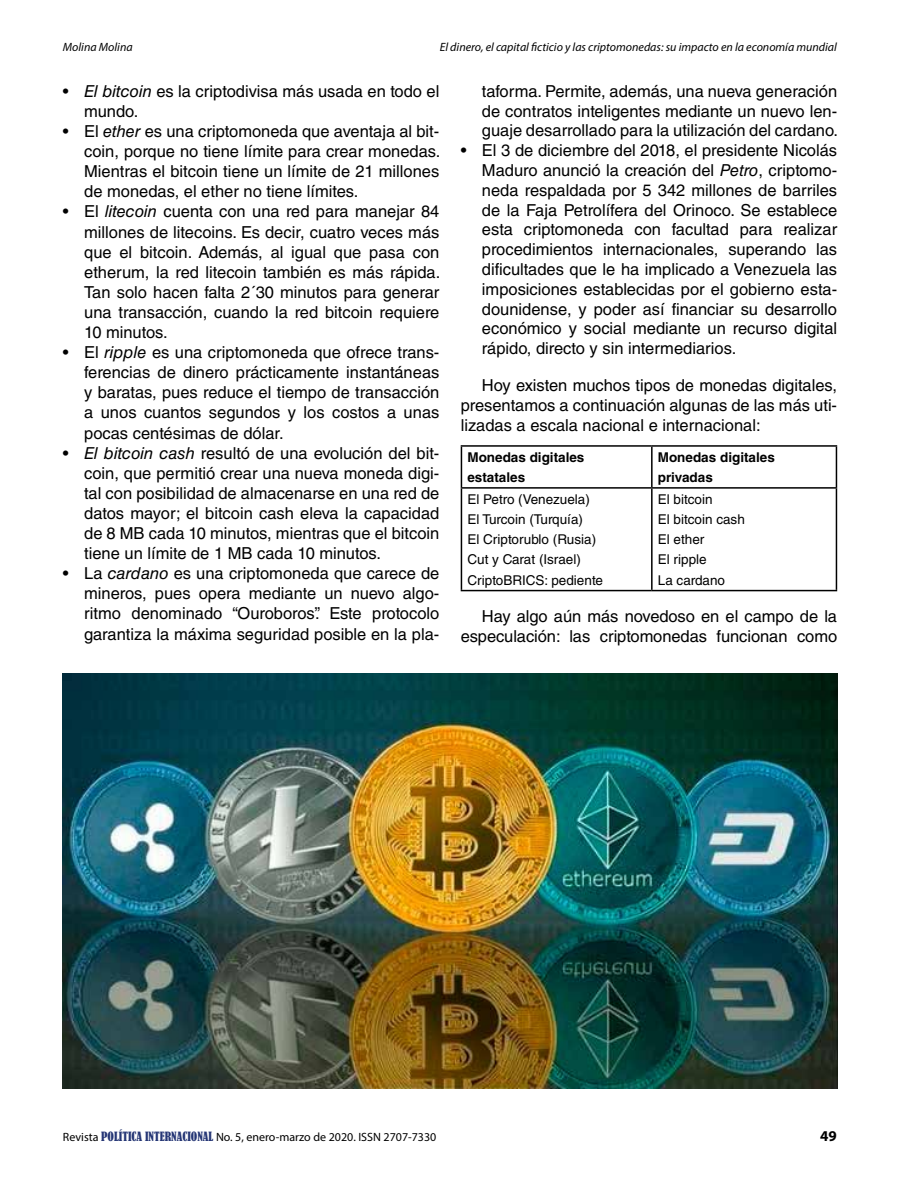
<style>
.page{position:relative;width:918px;height:1188px;background:#fff}
.page>*{position:absolute;margin:0;border:0;box-sizing:border-box;transform-origin:0 0}
.t1{font:16.5px/20.1px "Helvetica LT Std";color:#000;text-align:justify}
.t2{font:700 15px "Myriad Pro";color:#000}
.t3{font:13.5px/20.2px "Helvetica LT Std";color:#000}
.t4{font:700 13.5px/20.2px "Helvetica LT Std";color:#000}
.t5{font:italic 12px "Myriad Pro";color:#000}
.t6{font:12px "Myriad Pro";color:#000}
.s1{font-style:italic}
.s2{font-family:"Bernard";font-stretch:condensed;color:#253675}
</style>
<div class="page">
<hr style="left:461px;top:445px;width:191px;height:2px;background:#000">
<hr style="left:461px;top:447px;width:1px;height:40px;background:#000">
<hr style="left:652px;top:445px;width:185px;height:2px;background:#000">
<hr style="left:651px;top:447px;width:2px;height:40px;background:#000">
<hr style="left:836px;top:447px;width:1px;height:40px;background:#000">
<hr style="left:461px;top:487px;width:191px;height:2px;background:#000">
<hr style="left:461px;top:489px;width:1px;height:101px;background:#000">
<hr style="left:652px;top:487px;width:185px;height:2px;background:#000">
<hr style="left:651px;top:489px;width:2px;height:101px;background:#000">
<hr style="left:836px;top:489px;width:1px;height:101px;background:#000">
<hr style="left:461px;top:590px;width:191px;height:1px;background:#000">
<hr style="left:652px;top:590px;width:185px;height:1px;background:#000">
<img style="left:63px;top:674px;width:774px;height:415px">
<p class="t5" style="left:63px;top:40px;width:71px">Molina Molina</p>
<p class="t5" style="left:440px;top:40px;width:399px">El dinero, el capital ficticio y las criptomonedas: su impacto en la economía mundial</p>
<p class="t1" style="left:84px;top:81px;width:357px;text-indent:-21px">• <span class="s1">El bitcoin</span> es la criptodivisa más usada en todo el mundo.</p>
<p class="t1" style="left:84px;top:121px;width:358px;text-indent:-21px">• El <span class="s1">ether</span> es una criptomoneda que aventaja al bit&shy;coin, porque no tiene límite para crear monedas.<br>Mientras el bitcoin tiene un límite de 21 millones de monedas, el ether no tiene límites.</p>
<p class="t1" style="left:84px;top:202px;width:358px;text-indent:-21px">• El <span class="s1">litecoin</span> cuenta con una red para manejar 84 millones de litecoins. Es decir, cuatro veces más que el bitcoin. Además, al igual que pasa con etherum, la red litecoin también es más rápida.<br>Tan solo hacen falta 2´30 minutos para generar una transacción, cuando la red bitcoin requiere 10 minutos.</p>
<p class="t1" style="left:84px;top:342px;width:357px;text-indent:-21px">• El <span class="s1">ripple</span> es una criptomoneda que ofrece trans&shy;ferencias de dinero prácticamente instantáneas y baratas, pues reduce el tiempo de transacción a unos cuantos segundos y los costos a unas pocas centésimas de dólar.</p>
<p class="t1" style="left:84px;top:443px;width:357px;text-indent:-21px">• <span class="s1">El bitcoin cash</span> resultó de una evolución del bit&shy;coin, que permitió crear una nueva moneda digi&shy;tal con posibilidad de almacenarse en una red de datos mayor; el bitcoin cash eleva la capacidad de 8 MB cada 10 minutos, mientras que el bitcoin tiene un límite de 1 MB cada 10 minutos.</p>
<p class="t1" style="left:84px;top:563px;width:357px;text-indent:-21px">• La <span class="s1">cardano</span> es una criptomoneda que carece de mineros, pues opera mediante un nuevo algo&shy;ritmo denominado “Ouroboros”. Este protocolo garantiza la máxima seguridad posible en la pla-</p>
<p class="t1" style="left:482px;top:81px;width:358px">taforma. Permite, además, una nueva generación de contratos inteligentes mediante un nuevo len&shy;guaje desarrollado para la utilización del cardano.</p>
<p class="t1" style="left:482px;top:140px;width:357px;text-indent:-21px">• El 3 de diciembre del 2018, el presidente Nicolás Maduro anunció la creación del <span class="s1">Petro</span>, criptomo&shy;neda respaldada por 5 342 millones de barriles de la Faja Petrolífera del Orinoco. Se establece esta criptomoneda con facultad para realizar procedimientos internacionales, superando las dificultades que le ha implicado a Venezuela las imposiciones establecidas por el gobierno esta&shy;dounidense, y poder así financiar su desarrollo económico y social mediante un recurso digital rápido, directo y sin intermediarios.</p>
<p class="t1" style="left:461px;top:375px;width:378px;text-indent:21px">Hoy existen muchos tipos de monedas digitales, presentamos a continuación algunas de las más uti&shy;lizadas a escala nacional e internacional:</p>
<p class="t4" style="left:467px;top:447px;width:119px">Monedas digitales estatales</p>
<p class="t4" style="left:658px;top:447px;width:119px">Monedas digitales privadas</p>
<p class="t3" style="left:467px;top:489px;width:137px">El Petro (Venezuela)<br>El Turcoin (Turquía)<br>El Criptorublo (Rusia)<br>Cut y Carat (Israel)<br>CriptoBRICS: pediente</p>
<p class="t3" style="left:658px;top:489px;width:89px">El bitcoin<br>El bitcoin cash<br>El ether<br>El ripple<br>La cardano</p>
<p class="t1" style="left:461px;top:606px;width:378px;text-align:right">Hay algo aún más novedoso en el campo de la especulación: las criptomonedas funcionan como</p>
<p class="t6" style="left:63px;top:1130px;width:375px">Revista <span class="s2">POLÍTICA INTERNACIONAL</span> No. 5, enero-marzo de 2020. ISSN 2707-7330</p>
<p class="t2" style="left:820px;top:1126px;width:18px">49</p>
</div>
